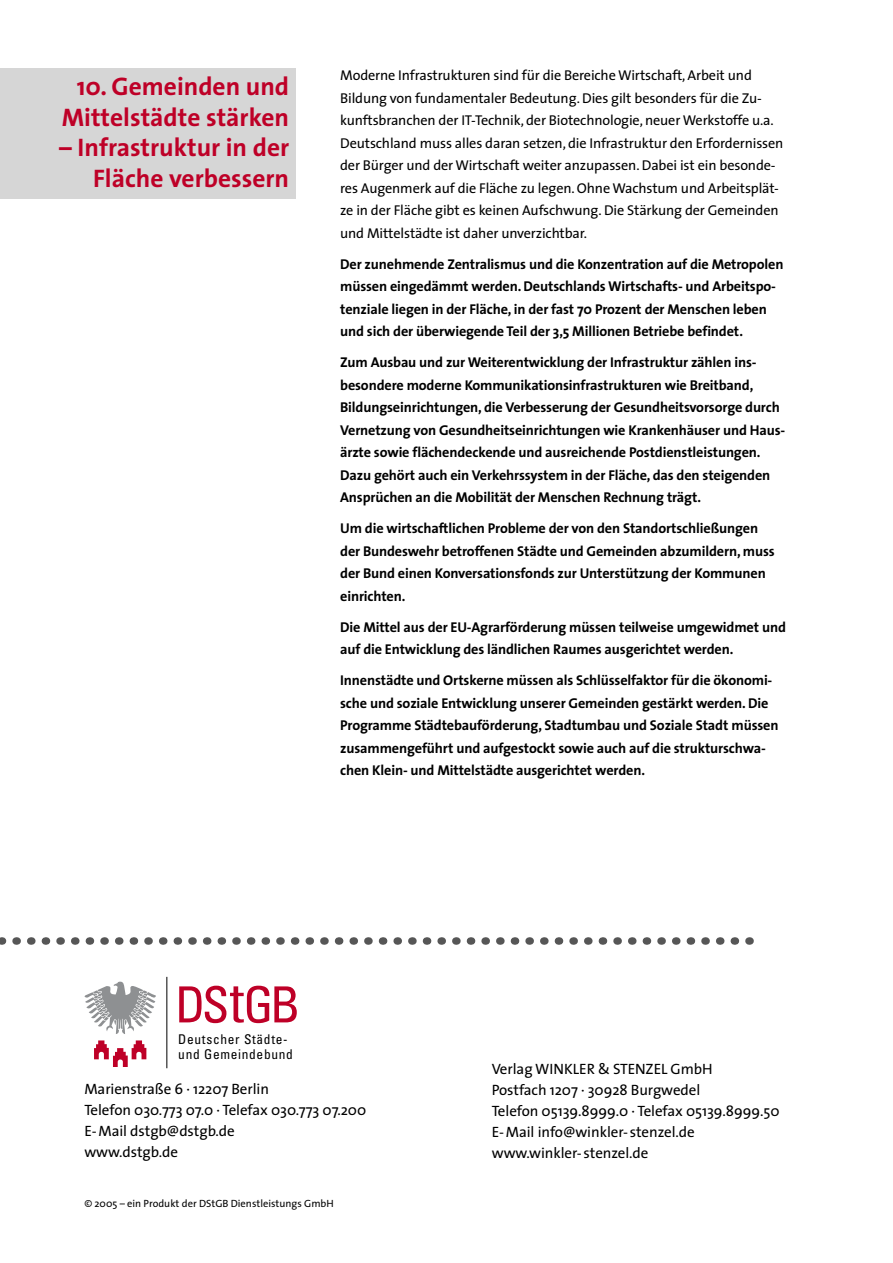
<style>
.page{position:relative;width:893px;height:1263px;background:#fff}
.page>*{position:absolute;margin:0;border:0;box-sizing:border-box;transform-origin:0 0}
.Head_rot{font:700 25.5px/30.6px "The Sans";color:#be0027;text-align:center}
.Fließtext{font:15px "The Sans";letter-spacing:-.005em;color:#000}
.Fließtext-2{font:700 14.25px/22.5px "The Sans";letter-spacing:-.01em;color:#000}
.Fließtext-3{font:14.25px/22.5px "The Sans";letter-spacing:-.01em;color:#000}
.t1{font:condensed 13.5px/15.3px "Univers";letter-spacing:.05em;color:#000}
.Fließtext-4{font:10.5px "The Sans";color:#000}
</style>
<div class="page">
<svg style="left:179px;top:986px;width:118px;height:37px"></svg>
<hr style="left:167px;top:977px;width:1px;height:91px;background:#000">
<svg style="left:94px;top:1040px;width:52px;height:27px"></svg>
<svg style="left:85px;top:981px;width:71px;height:53px"></svg>
<svg style="left:0;top:937px;width:750px;height:8px"></svg>
<div style="left:0;top:68px;width:296px;height:131px;background:#d6d6d6"></div>
<p class="Head_rot" style="left:62px;top:70px;width:229px">10. Gemeinden und<br>Mittelstädte stärken</p>
<p class="Head_rot" style="left:59px;top:132px;width:231px;text-align:right">– Infrastruktur in der<br>Fläche verbessern</p>
<p class="Fließtext-3" style="left:340px;top:64px;width:445px">Moderne Infrastrukturen sind für die Bereiche Wirtschaft, Arbeit und Bildung von fundamentaler Bedeutung. Dies gilt besonders für die Zu&shy;kunftsbranchen der IT-Technik, der Biotechnologie, neuer Werkstoffe u.a.<br>Deutschland muss alles daran setzen, die Infrastruktur den Erfordernissen der Bürger und der Wirtschaft weiter anzupassen. Dabei ist ein besonde&shy;res Augenmerk auf die Fläche zu legen. Ohne Wachstum und Arbeitsplät&shy;ze in der Fläche gibt es keinen Aufschwung. Die Stärkung der Gemeinden und Mittelstädte ist daher unverzichtbar.</p>
<p class="Fließtext-2" style="left:340px;top:252px;width:445px">Der zunehmende Zentralismus und die Konzentration auf die Metropolen müssen eingedämmt werden. Deutschlands Wirtschafts- und Arbeitspo&shy;tenziale liegen in der Fläche, in der fast 70 Prozent der Menschen leben und sich der überwiegende Teil der 3,5 Millionen Betriebe befindet.</p>
<p class="Fließtext-2" style="left:340px;top:351px;width:447px">Zum Ausbau und zur Weiterentwicklung der Infrastruktur zählen ins&shy;besondere moderne Kommunikationsinfrastrukturen wie Breitband, Bildungseinrichtungen, die Verbesserung der Gesundheitsvorsorge durch Vernetzung von Gesundheitseinrichtungen wie Krankenhäuser und Haus&shy;ärzte sowie flächendeckende und ausreichende Postdienstleistungen.<br>Dazu gehört auch ein Verkehrssystem in der Fläche, das den steigenden Ansprüchen an die Mobilität der Menschen Rechnung trägt.</p>
<p class="Fließtext-2" style="left:340px;top:517px;width:436px">Um die wirtschaftlichen Probleme der von den Standortschließungen der Bundeswehr betroffenen Städte und Gemeinden abzumildern, muss der Bund einen Konversationsfonds zur Unterstützung der Kommunen einrichten.</p>
<p class="Fließtext-2" style="left:340px;top:615px;width:447px">Die Mittel aus der EU-Agrarförderung müssen teilweise umgewidmet und auf die Entwicklung des ländlichen Raumes ausgerichtet werden.</p>
<p class="Fließtext-2" style="left:340px;top:669px;width:440px">Innenstädte und Ortskerne müssen als Schlüsselfaktor für die ökonomi&shy;sche und soziale Entwicklung unserer Gemeinden gestärkt werden. Die Programme Städtebauförderung, Stadtumbau und Soziale Stadt müssen zusammengeführt und aufgestockt sowie auch auf die strukturschwa&shy;chen Klein- und Mittelstädte ausgerichtet werden.</p>
<p class="t1" style="left:178px;top:1031px;width:116px">Deutscher Städte&shy;und Gemeindebund</p>
<p class="Fließtext" style="left:84px;top:1076px;width:186px">Marienstraße 6 · 12207 Berlin</p>
<p class="Fließtext" style="left:84px;top:1097px;width:283px">Telefon 030.773 07.0 · Telefax 030.773 07.200</p>
<p class="Fließtext" style="left:84px;top:1118px;width:152px">E- Mail dstgb@dstgb.de</p>
<p class="Fließtext" style="left:84px;top:1139px;width:95px">www.dstgb.de</p>
<p class="t1" style="left:178px;top:1190px;width:111px">Deutscher Städte-</p>
<p class="Fließtext-4" style="left:84px;top:1195px;width:251px">© 2005 – ein Produkt der DStGB Dienstleistungs GmbH</p>
<p class="Fließtext" style="left:492px;top:1056px;width:222px">Verlag WINKLER &amp; STENZEL GmbH</p>
<p class="Fließtext" style="left:492px;top:1077px;width:210px">Postfach 1207 · 30928 Burgwedel</p>
<p class="Fließtext" style="left:492px;top:1098px;width:289px">Telefon 05139.8999.0 · Telefax 05139.8999.50</p>
<p class="Fließtext" style="left:492px;top:1119px;width:205px">E- Mail info@winkler- stenzel.de</p>
<p class="Fließtext" style="left:492px;top:1140px;width:158px">www.winkler- stenzel.de</p>
</div>
